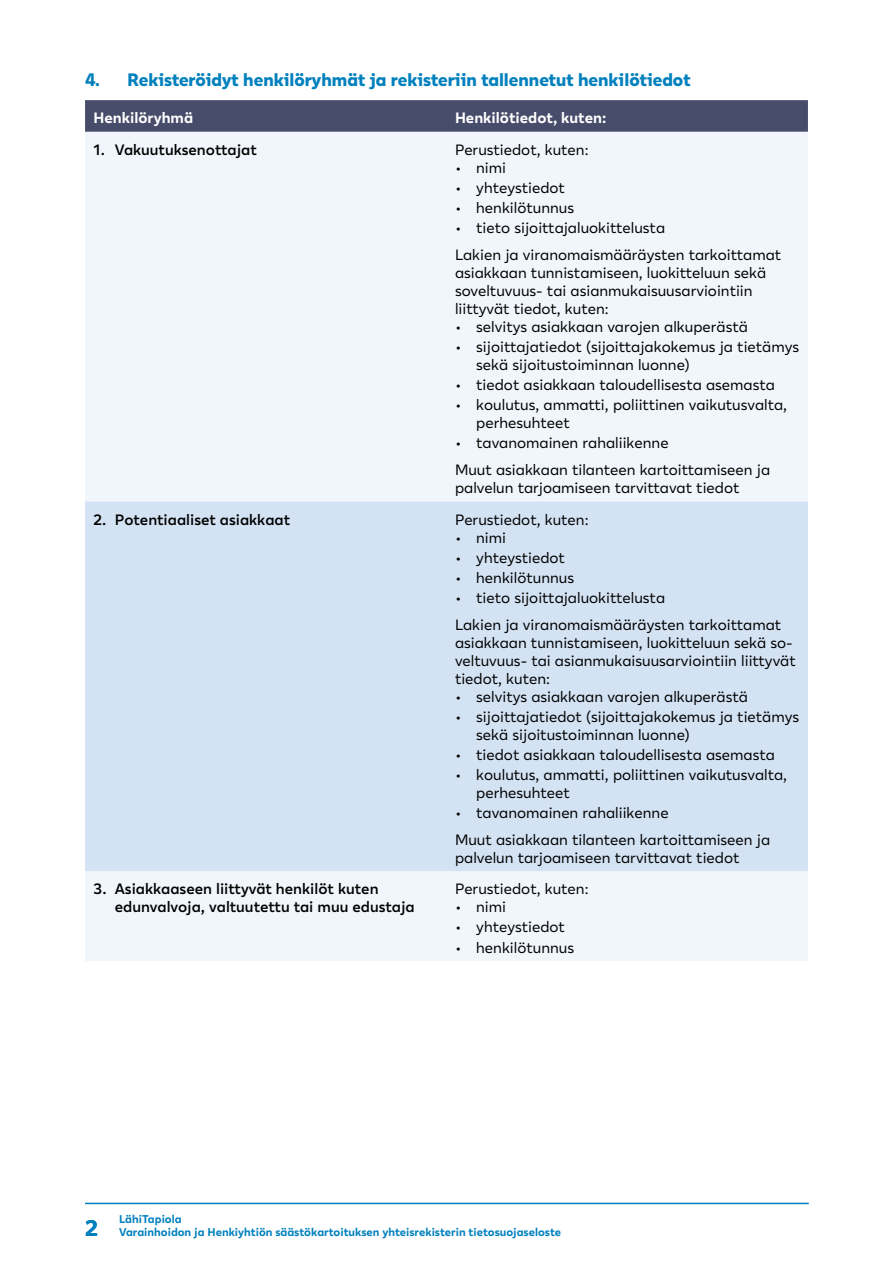
<style>
.page{position:relative;width:893px;height:1263px;background:#fff}
.page>*{position:absolute;margin:0;border:0;box-sizing:border-box;transform-origin:0 0}
.t1{font:700 22.5px "Lahi Tapiola Sans";color:#0080bd}
.H2_otsikko{font:800 18px "Lahi Tapiola Sans";color:#0080bd}
.Taulukko_leipis{font:15px/18px "Lahi Tapiola Sans";color:#000}
.Taulukko_leipis_semibold{font:600 15px/18px "Lahi Tapiola Sans";color:#000}
.Taulukko_otsikko{font:700 15px "Lahi Tapiola Sans";color:#fff}
.t2{font:700 11.25px/12.8px "Lahi Tapiola Sans";color:#0080bd}
</style>
<div class="page">
<hr style="left:85px;top:1203px;width:724px;height:1px;background:#0080bd">
<div style="left:85px;top:100px;width:723px;height:32px;background:#474c6a"></div>
<div style="left:85px;top:132px;width:723px;height:829px;background:#f0f6fb"></div>
<div style="left:85px;top:501px;width:723px;height:370px;background:#d3e3f4"></div>
<h2 class="H2_otsikko" style="left:85px;top:64px;width:607px">4. Rekisteröidyt henkilöryhmät ja rekisteriin tallennetut henkilötiedot</h2>
<p class="Taulukko_otsikko" style="left:94px;top:107px;width:101px">Henkilöryhmä</p>
<p class="Taulukko_otsikko" style="left:455px;top:107px;width:153px">Henkilötiedot, kuten:</p>
<p class="Taulukko_leipis_semibold" style="left:94px;top:140px;width:165px">1. Vakuutuksenottajat</p>
<p class="Taulukko_leipis" style="left:455px;top:140px;width:135px">Perustiedot, kuten:</p>
<p class="Taulukko_leipis" style="left:455px;top:158px;width:53px">• nimi</p>
<p class="Taulukko_leipis" style="left:455px;top:178px;width:111px">• yhteystiedot</p>
<p class="Taulukko_leipis" style="left:455px;top:198px;width:121px">• henkilötunnus</p>
<p class="Taulukko_leipis" style="left:455px;top:218px;width:212px">• tieto sijoittajaluokittelusta</p>
<p class="Taulukko_leipis" style="left:455px;top:245px;width:328px">Lakien ja viranomaismääräysten tarkoittamat asiakkaan tunnistamiseen, luokitteluun sekä soveltuvuus- tai asianmukaisuusarviointiin liittyvät tiedot, kuten:</p>
<p class="Taulukko_leipis" style="left:455px;top:317px;width:294px">• selvitys asiakkaan varojen alkuperästä</p>
<p class="Taulukko_leipis" style="left:476px;top:337px;width:324px;text-indent:-21px">• sijoittajatiedot (sijoittajakokemus ja tietämys sekä sijoitustoiminnan luonne)</p>
<p class="Taulukko_leipis" style="left:455px;top:375px;width:321px">• tiedot asiakkaan taloudellisesta asemasta</p>
<p class="Taulukko_leipis" style="left:476px;top:395px;width:312px;text-indent:-21px">• koulutus, ammatti, poliittinen vaikutusvalta, perhesuhteet</p>
<p class="Taulukko_leipis" style="left:455px;top:433px;width:215px">• tavanomainen rahaliikenne</p>
<p class="Taulukko_leipis" style="left:455px;top:460px;width:317px">Muut asiakkaan tilanteen kartoittamiseen ja palvelun tarjoamiseen tarvittavat tiedot</p>
<p class="Taulukko_leipis_semibold" style="left:94px;top:509px;width:198px">2. Potentiaaliset asiakkaat</p>
<p class="Taulukko_leipis" style="left:455px;top:509px;width:135px">Perustiedot, kuten:</p>
<p class="Taulukko_leipis" style="left:455px;top:527px;width:53px">• nimi</p>
<p class="Taulukko_leipis" style="left:455px;top:548px;width:111px">• yhteystiedot</p>
<p class="Taulukko_leipis" style="left:455px;top:568px;width:121px">• henkilötunnus</p>
<p class="Taulukko_leipis" style="left:455px;top:588px;width:212px">• tieto sijoittajaluokittelusta</p>
<p class="Taulukko_leipis" style="left:455px;top:614px;width:342px">Lakien ja viranomaismääräysten tarkoittamat asiakkaan tunnistamiseen, luokitteluun sekä so&shy;veltuvuus- tai asianmukaisuusarviointiin liittyvät tiedot, kuten:</p>
<p class="Taulukko_leipis" style="left:455px;top:686px;width:294px">• selvitys asiakkaan varojen alkuperästä</p>
<p class="Taulukko_leipis" style="left:476px;top:706px;width:324px;text-indent:-21px">• sijoittajatiedot (sijoittajakokemus ja tietämys sekä sijoitustoiminnan luonne)</p>
<p class="Taulukko_leipis" style="left:455px;top:745px;width:321px">• tiedot asiakkaan taloudellisesta asemasta</p>
<p class="Taulukko_leipis" style="left:476px;top:765px;width:312px;text-indent:-21px">• koulutus, ammatti, poliittinen vaikutusvalta, perhesuhteet</p>
<p class="Taulukko_leipis" style="left:455px;top:803px;width:215px">• tavanomainen rahaliikenne</p>
<p class="Taulukko_leipis" style="left:455px;top:829px;width:317px">Muut asiakkaan tilanteen kartoittamiseen ja palvelun tarjoamiseen tarvittavat tiedot</p>
<p class="Taulukko_leipis_semibold" style="left:115px;top:879px;width:301px;text-indent:-21px">3. Asiakkaaseen liittyvät henkilöt kuten edunvalvoja, valtuutettu tai muu edustaja</p>
<p class="Taulukko_leipis" style="left:455px;top:879px;width:135px">Perustiedot, kuten:</p>
<p class="Taulukko_leipis" style="left:455px;top:897px;width:53px">• nimi</p>
<p class="Taulukko_leipis" style="left:455px;top:917px;width:111px">• yhteystiedot</p>
<p class="Taulukko_leipis" style="left:455px;top:937px;width:121px">• henkilötunnus</p>
<h1 class="t1" style="left:85px;top:1211px;width:14px">2</h1>
<p class="t2" style="left:119px;top:1212px;width:444px">LähiTapiola<br>Varainhoidon ja Henkiyhtiön säästökartoituksen yhteisrekisterin tietosuojaseloste</p>
</div>
